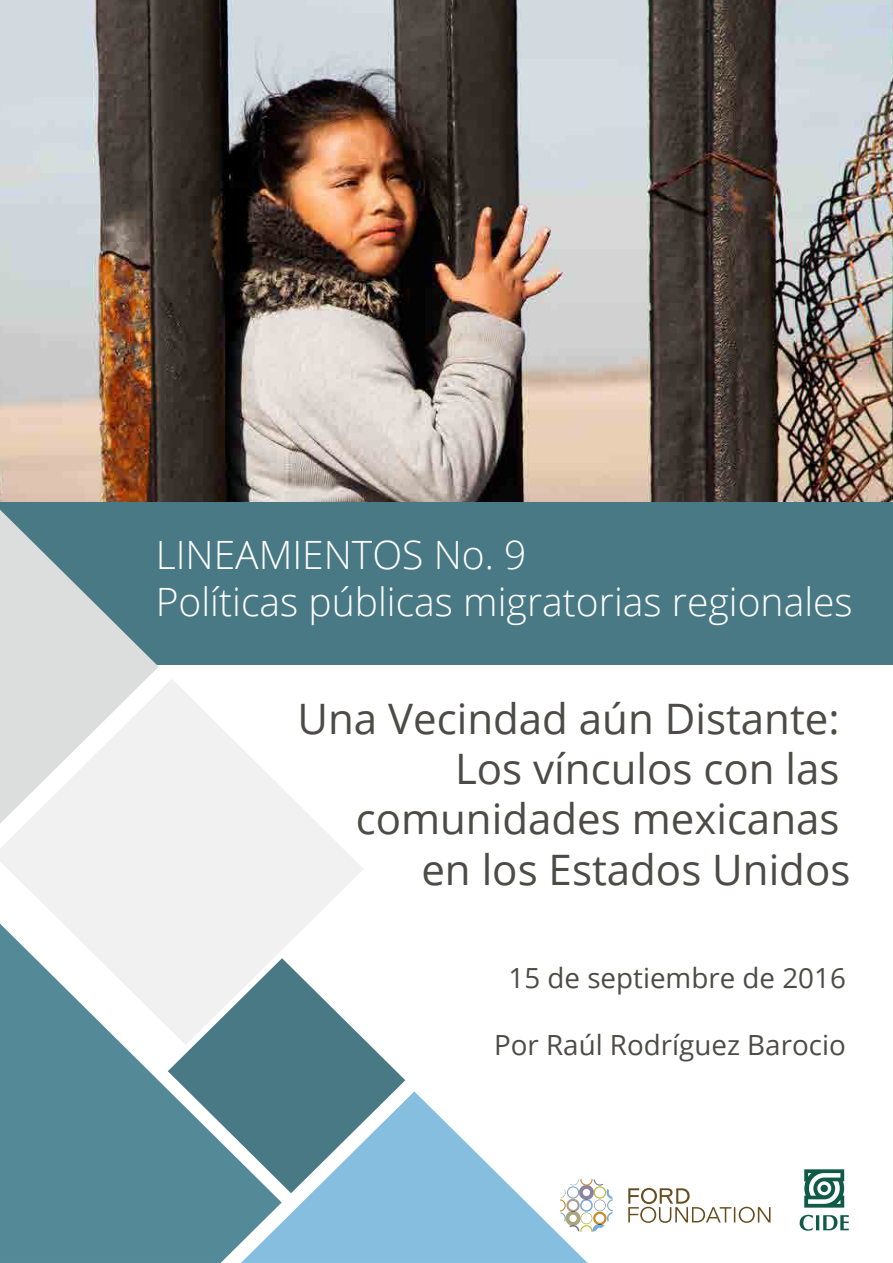
<style>
.page{position:relative;width:893px;height:1263px;background:#fff}
.page>*{position:absolute;margin:0;border:0;box-sizing:border-box;transform-origin:0 0}
.t1{font:42px/50.4px "Open Sans";color:#4c4b47;text-align:right}
.t2{font:300 39px/46.8px "Open Sans";color:#fff}
.t3{font:27.75px "Open Sans";color:#4c4b47}
</style>
<div class="page">
<img style="left:0;top:0;width:893px;height:502px">
<div style="left:0;top:502px;width:893px;height:162px;background:#487985"></div>
<div style="left:0;top:1045px;width:241px;height:218px;background:#548997"></div>
<svg style="left:168px;top:1039px;width:237px;height:154px;background:#648f9a"></svg>
<svg style="left:241px;top:1091px;width:347px;height:172px;fill:#85bede"></svg>
<svg style="left:0;top:679px;width:364px;height:366px;fill:#f1f1f1"></svg>
<svg style="left:0;top:510px;width:159px;height:314px;fill:#dcdddd"></svg>
<svg style="left:800px;top:1215px;width:49px;height:16px"></svg>
<svg style="left:804px;top:1169px;width:40px;height:38px"></svg>
<div style="left:820px;top:1185px;width:8px;height:7px;background:#105a48;border-radius:50%"></div>
<svg style="left:560px;top:1179px;width:53px;height:53px"></svg>
<svg style="left:628px;top:1188px;width:142px;height:35px"></svg>
<p class="t2" style="left:156px;top:530px;width:699px">LINEAMIENTOS No. 9<br>Políticas públicas migratorias regionales</p>
<p class="t1" style="left:297px;top:692px;width:554px">Una Vecindad aún Distante:<br>Los vínculos con las comunidades mexicanas<br>en los Estados Unidos</p>
<p class="t3" style="left:509px;top:959px;width:339px">15 de septiembre de 2016</p>
<p class="t3" style="left:494px;top:1026px;width:353px">Por Raúl Rodríguez Barocio</p>
</div>
